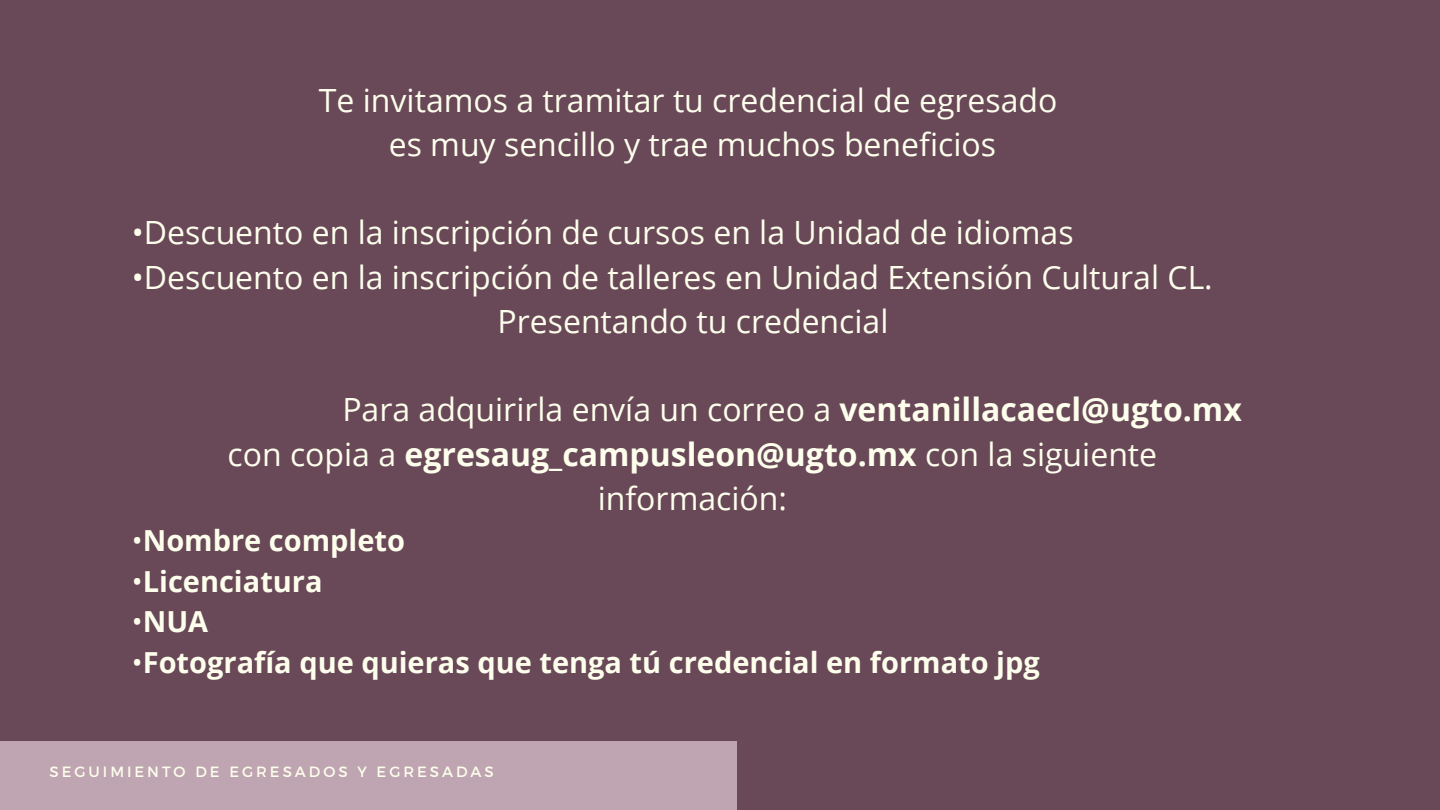
<style>
.page{position:relative;width:1440px;height:810px;background:#694858}
.page>*{position:absolute;margin:0;border:0;box-sizing:border-box;transform-origin:0 0}
.t1{font:32px/44.2px "Open Sans";color:#fdfeec;text-align:center}
.t2{font:700 32px "Open Sans";color:#fdfeec}
.t3{font:700 29px "Open Sans";color:#fdfeec}
.t4{font:14.9px "Montserrat";letter-spacing:.2em;color:#fdfeec}
.s1{font-weight:700}
.s2{font-weight:400}
</style>
<div class="page">
<div style="left:0;top:741px;width:736px;height:69px;background:#bfa5b1"></div>
<p class="t1" style="left:319px;top:77px;width:740px">Te invitamos a tramitar tu credencial de egresado es muy sencillo y trae muchos beneficios</p>
<p class="t1" style="left:132px;top:210px;width:943px">•Descuento en la inscripción de cursos en la Unidad de idiomas</p>
<p class="t1" style="left:498px;top:254px;width:717px;text-align:left;text-indent:-366px">•Descuento en la inscripción de talleres en Unidad Extensión Cultural CL.<br>Presentando tu credencial</p>
<p class="t1" style="left:342px;top:387px;width:901px">Para adquirirla envía un correo a <span class="s1">ventanillacaecl@ugto.mx</span></p>
<p class="t2" style="left:228px;top:431px;width:931px"><span class="s2">con copia a</span> egresaug_campusleon@ugto.mx <span class="s2">con la siguiente</span></p>
<p class="t1" style="left:598px;top:475px;width:191px">información:</p>
<p class="t3" style="left:132px;top:520px;width:275px"><span class="s2">•</span>Nombre completo</p>
<p class="t3" style="left:132px;top:561px;width:192px"><span class="s2">•</span>Licenciatura</p>
<p class="t3" style="left:132px;top:601px;width:78px"><span class="s2">•</span>NUA</p>
<p class="t3" style="left:132px;top:642px;width:909px"><span class="s2">•</span>Fotografía que quieras que tenga tú credencial en formato jpg</p>
<p class="t4" style="left:50px;top:762px;width:446px">SEGUIMIENTO DE EGRESADOS Y EGRESADAS</p>
</div>
